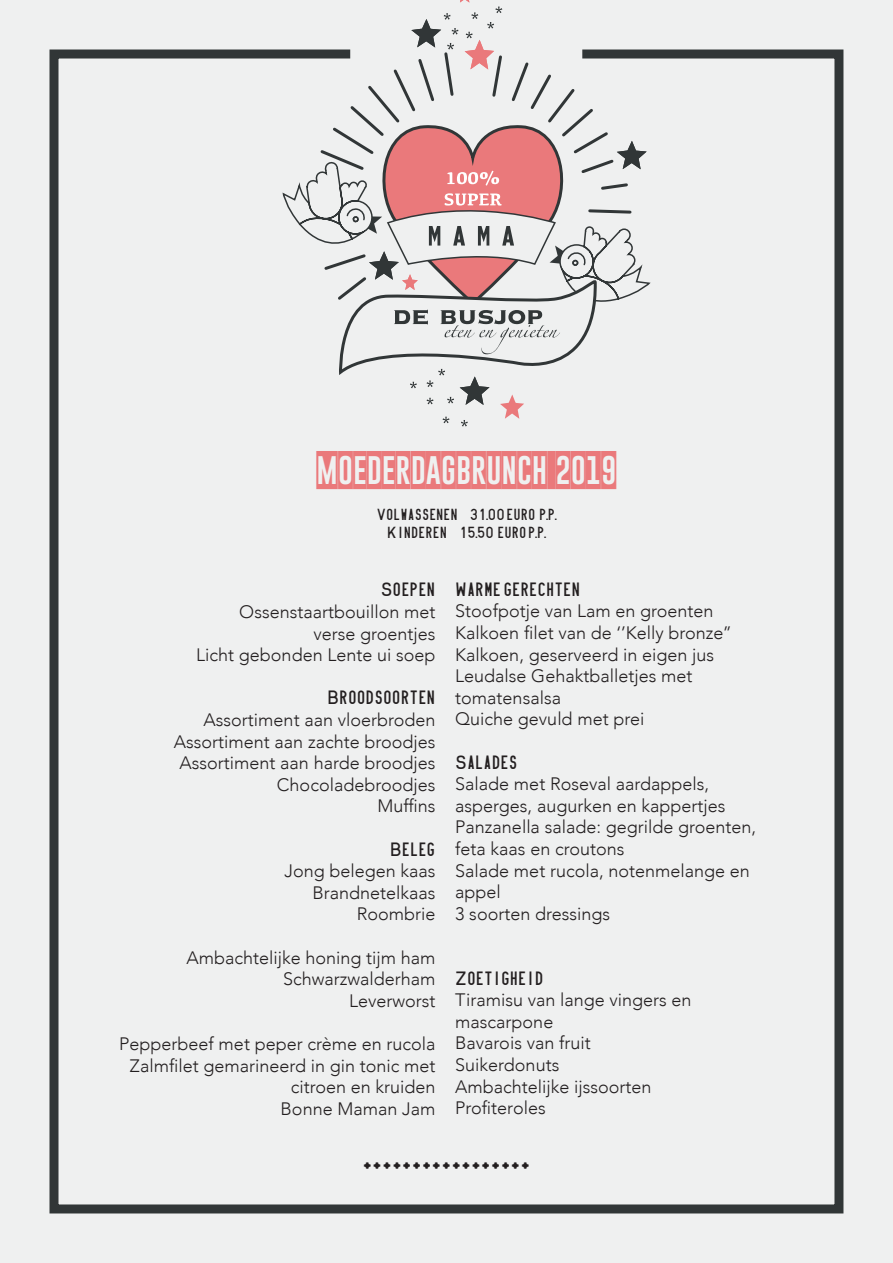
<style>
.page{position:relative;width:893px;height:1263px;background:#eff0f0}
.page>*{position:absolute;margin:0;border:0;box-sizing:border-box;transform-origin:0 0}
.t1{font:37.5px "Gobold Blocky";color:#ea797b}
.t2{font:22.5px "HUN din 1451";color:#231f20}
.t3{font:300 18px/21.6px "Avenir";color:#231f20;text-align:right}
.t4{font:18px "HUN din 1451";color:#231f20}
.t5{font:15px/18px "HUN din 1451";color:#231f20;text-align:center}
</style>
<div class="page">
<div style="left:45px;top:45px;width:803px;height:1173px;background:#eff0f0"></div>
<svg style="left:318px;top:50px;width:278px;height:71px"></svg>
<svg style="left:411px;top:0;width:91px;height:69px"></svg>
<svg style="left:281px;top:121px;width:370px;height:306px"></svg>
<h1 class="t1" style="left:317px;top:446px;width:301px">MOEDERDAGBRUNCH 2019</h1>
<p class="t5" style="left:376px;top:506px;width:182px">VOLWASSENEN € 31.00 EURO P.P.<br>KINDEREN € 15.50 EURO P.P.</p>
<p class="t4" style="left:381px;top:583px;width:56px">SOEPEN</p>
<p class="t3" style="left:196px;top:601px;width:241px">Ossenstaartbouillon met verse groentjes<br>Licht gebonden Lente ui soep</p>
<p class="t4" style="left:327px;top:691px;width:109px">BROODSOORTEN</p>
<p class="t3" style="left:174px;top:709px;width:263px">Assortiment aan vloerbroden<br>Assortiment aan zachte broodjes<br>Assortiment aan harde broodjes<br>Chocoladebroodjes<br>Muffins</p>
<p class="t4" style="left:390px;top:842px;width:47px">BELEG</p>
<p class="t3" style="left:284px;top:860px;width:153px">Jong belegen kaas<br>Brandnetelkaas<br>Roombrie</p>
<p class="t3" style="left:186px;top:946px;width:251px">Ambachtelijke honing tijm ham<br>Schwarzwalderham<br>Leverworst</p>
<p class="t3" style="left:119px;top:1033px;width:318px">Pepperbeef met peper crème en rucola<br>Zalmfilet gemarineerd in gin tonic met citroen en kruiden<br>Bonne Maman Jam</p>
<p class="t4" style="left:455px;top:582px;width:127px">WARME GERECHTEN</p>
<p class="t3" style="left:455px;top:600px;width:277px;text-align:left">Stoofpotje van Lam en groenten<br>Kalkoen filet van de ‘’Kelly bronze’’<br>Kalkoen, geserveerd in eigen jus<br>Leudalse Gehaktballetjes met tomatensalsa<br>Quiche gevuld met prei</p>
<p class="t4" style="left:455px;top:755px;width:64px">SALADES</p>
<p class="t3" style="left:455px;top:773px;width:302px;text-align:left">Salade met Roseval aardappels, asperges, augurken en kappertjes<br>Panzanella salade: gegrilde groenten, feta kaas en croutons<br>Salade met rucola, notenmelange en appel<br>3 soorten dressings</p>
<p class="t4" style="left:455px;top:971px;width:90px">ZOETIGHEID</p>
<p class="t3" style="left:455px;top:989px;width:238px;text-align:left">Tiramisu van lange vingers en mascarpone<br>Bavarois van fruit<br>Suikerdonuts<br>Ambachtelijke ijssoorten<br>Profiteroles</p>
<p class="t2" style="left:362px;top:1157px;width:169px">*****************</p>
</div>
